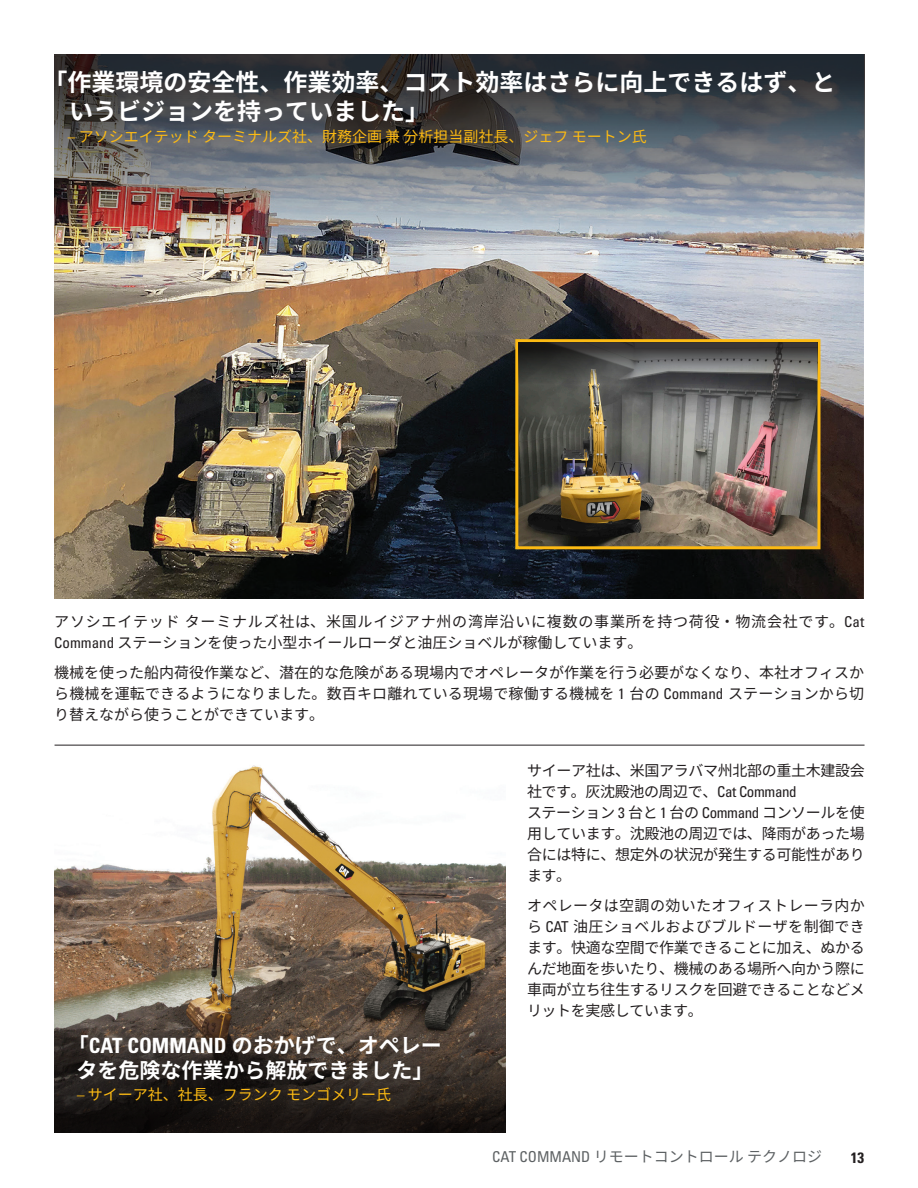
<style>
.page{position:relative;width:918px;height:1188px;background:#fff}
.page>*{position:absolute;margin:0;border:0;box-sizing:border-box;transform-origin:0 0}
.Headline_small_white{font:700 24px/28.8px "Noto Sans CJ Kjp";color:#fff}
.Headline_small_white-2{font:700 21px/25.2px "Noto Sans CJ Kjp";color:#fff;text-align:center}
.Body_copy{font:15px/21px "Noto Sans CJ Kjp";color:#231f20;text-align:justify}
.Body_copy-2{font:15px/21px "Noto Sans CJ Kjp";letter-spacing:.05em;color:#231f20}
.Subhead_small_yellow{font:15px "Noto Sans CJ Kjp";color:#fcba13}
.Body_copy-3{font:15px/21px "Noto Sans CJ Kjp";letter-spacing:-.02em;color:#231f20}
.t1{font:15px "Noto Sans CJ Kjp";color:#5d6163}
.t2{font:15px "Univers LTCYR 67 Bold Cond";color:#231f20}
.s1{font-family:"Univers LTCYR 57";font-stretch:condensed}
.s2{font-family:"Univers LTCYR 67 Bold Cond";font-weight:400}
</style>
<div class="page">
<img style="left:54px;top:544px;width:809px;height:55px">
<img style="left:54px;top:54px;width:810px;height:490px">
<img style="left:519px;top:448px;width:297px;height:97px">
<div style="left:515px;top:339px;width:305px;height:210px;border:3px solid #fcba13"></div>
<svg style="left:518px;top:342px;width:299px;height:106px;background:#62605c"></svg>
<hr style="left:55px;top:745px;width:810px;height:1px;background:#231f20">
<img style="left:212px;top:765px;width:131px;height:85px">
<img style="left:55px;top:850px;width:450px;height:283px">
<p class="Headline_small_white" style="left:69px;top:68px;width:768px;text-indent:-26px">「作業環境の安全性、作業効率、コスト効率はさらに向上できるはず、というビジョンを持っていました」</p>
<p class="Subhead_small_yellow" style="left:68px;top:128px;width:581px"><span class="s1">–</span> アソシエイテッドターミナルズ社、財務企画兼分析担当副社長、ジェフモートン氏</p>
<p class="Body_copy-2" style="left:54px;top:611px;width:812px">アソシエイテッドターミナルズ社は、米国ルイジアナ州の湾岸沿いに複数の事業所を持つ荷役・物流会社です。<span class="s1">Cat<br>Command</span> ステーションを使った小型ホイールローダと油圧ショベルが稼働しています。</p>
<p class="Body_copy" style="left:54px;top:662px;width:812px">機械を使った船内荷役作業など、潜在的な危険がある現場内でオペレータが作業を行う必要がなくなり、本社オフィスから機械を運転できるようになりました。数百キロ離れている現場で稼働する機械を <span class="s1">1</span> 台の <span class="s1">Command</span> ステーションから切り替えながら使うことができています。</p>
<p class="Headline_small_white-2" style="left:68px;top:1033px;width:375px">「<span class="s2">CAT COMMAND</span> のおかげで、オペレータを危険な作業から解放できました」</p>
<p class="Subhead_small_yellow" style="left:77px;top:1087px;width:316px"><span class="s1">–</span> サイーア社、社長、フランクモンゴメリー氏</p>
<p class="Body_copy-3" style="left:527px;top:761px;width:339px">サイーア社は、米国アラバマ州北部の重土木建設会社です。灰沈殿池の周辺で、<span class="s1">Cat Command</span></p>
<p class="Body_copy" style="left:527px;top:803px;width:339px">ステーション <span class="s1">3</span> 台と <span class="s1">1</span> 台の <span class="s1">Command</span> コンソールを使用しています。沈殿池の周辺では、降雨があった場合には特に、想定外の状況が発生する可能性があります。</p>
<p class="Body_copy" style="left:527px;top:896px;width:339px">オペレータは空調の効いたオフィストレーラ内から <span class="s1">CAT</span> 油圧ショベルおよびブルドーザを制御できます。快適な空間で作業できることに加え、ぬかるんだ地面を歩いたり、機械のある場所へ向かう際に車両が立ち往生するリスクを回避できることなどメリットを実感しています。</p>
<p class="t1" style="left:492px;top:1148px;width:331px"><span class="s1">CAT COMMAND</span> リモートコントロールテクノロジ</p>
<p class="t2" style="left:851px;top:1148px;width:15px">13</p>
</div>
